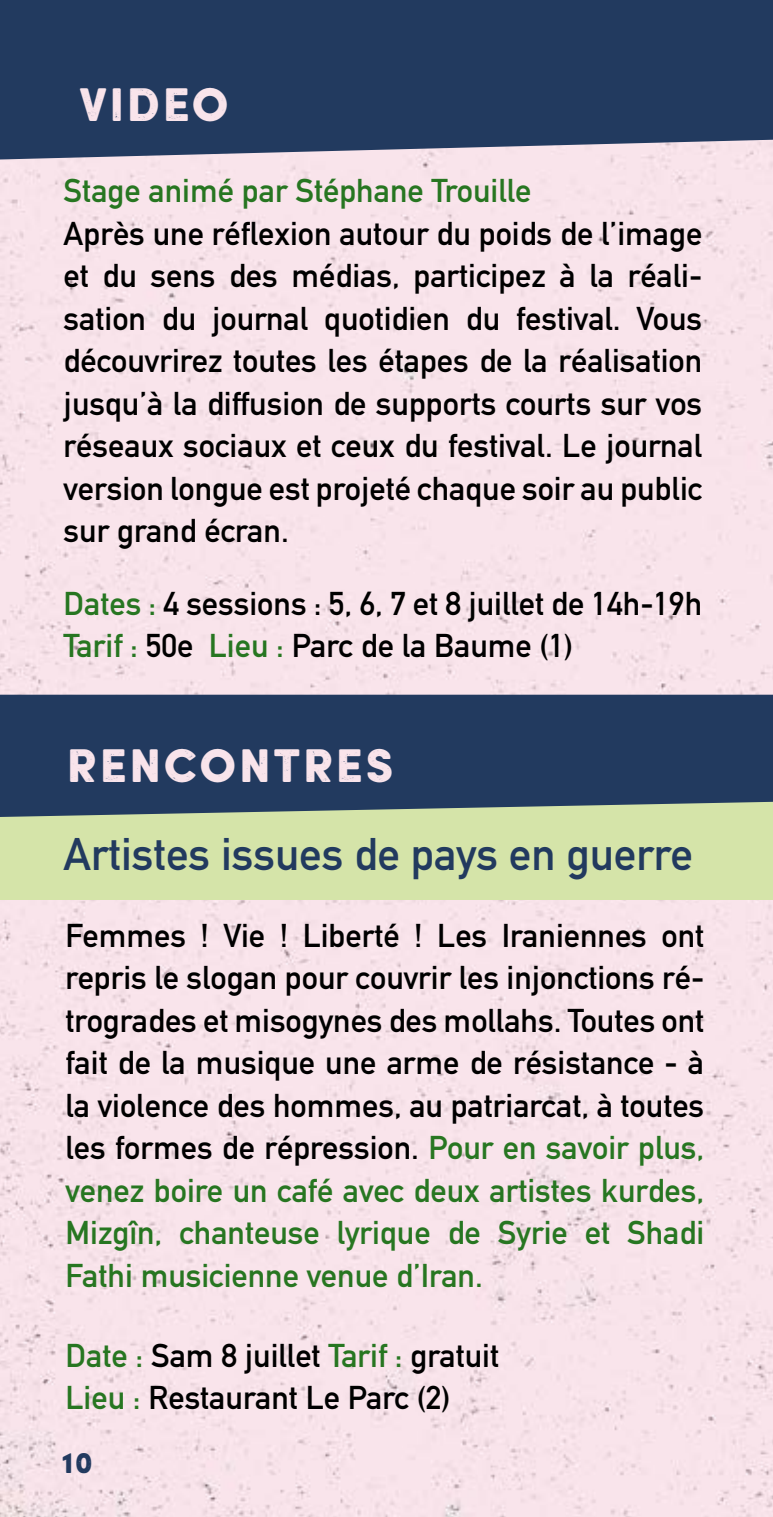
<style>
.page{position:relative;width:773px;height:1517px;background:#fff}
.page>*{position:absolute;margin:0;border:0;box-sizing:border-box;transform-origin:0 0}
.t1{font:47.5px "Sofia Rough Black One";color:#f9e4eb}
.t2{font:700 45px "DIN Alternate";color:#223a5f}
.t3{font:700 32.5px/42.5px "DIN Alternate";color:#000;text-align:justify}
.t4{font:700 32.5px "DIN Alternate";color:#277621}
.t5{font:30px "Sofia Rough Black One";color:#223a5f}
.s1{color:#277621}
</style>
<div class="page">
<div style="left:0;top:159px;width:772px;height:1358px;background:#f9e4eb"></div>
<div style="left:0;top:0;width:772px;height:159px;background:#223a5f"></div>
<div style="left:0;top:758px;width:772px;height:142px;background:#d5e4a9"></div>
<svg style="left:0;top:694px;width:772px;height:123px;background:#2e4564"></svg>
<h1 class="t1" style="left:78px;top:72px;width:153px">VIDEO</h1>
<p class="t4" style="left:64px;top:166px;width:469px">Stage animé par Stéphane Trouille</p>
<p class="t3" style="left:64px;top:210px;width:640px">Après une réflexion autour du poids de l’image et du sens des médias, participez à la réali&shy;sation du journal quotidien du festival. Vous découvrirez toutes les étapes de la réalisation jusqu’à la diffusion de supports courts sur vos réseaux sociaux et ceux du festival. Le journal version longue est projeté chaque soir au public sur grand écran.</p>
<p class="t3" style="left:64px;top:580px;width:640px"><span class="s1">Dates :</span> 4 sessions : 5, 6, 7 et 8 juillet de 14h-19h<br><span class="s1">Tarif :</span> 50e <span class="s1">Lieu :</span> Parc de la Baume (1)</p>
<h1 class="t1" style="left:66px;top:733px;width:330px">RENCONTRES</h1>
<h2 class="t2" style="left:64px;top:820px;width:631px">Artistes issues de pays en guerre</h2>
<p class="t3" style="left:66px;top:912px;width:640px">Femmes ! Vie ! Liberté ! Les Iraniennes ont repris le slogan pour couvrir les injonctions ré&shy;trogrades et misogynes des mollahs. Toutes ont fait de la musique une arme de résistance - à la violence des hommes, au patriarcat, à toutes les formes de répression. <span class="s1">Pour en savoir plus, venez boire un café avec deux artistes kurdes, Mizgîn, chanteuse lyrique de Syrie et Shadi Fathi musicienne venue d’Iran.</span></p>
<p class="t3" style="left:66px;top:1332px;width:435px"><span class="s1">Date :</span> Sam 8 juillet <span class="s1">Tarif :</span> gratuit<br><span class="s1">Lieu :</span> Restaurant Le Parc (2)</p>
<p class="t5" style="left:61px;top:1441px;width:34px">10</p>
</div>
